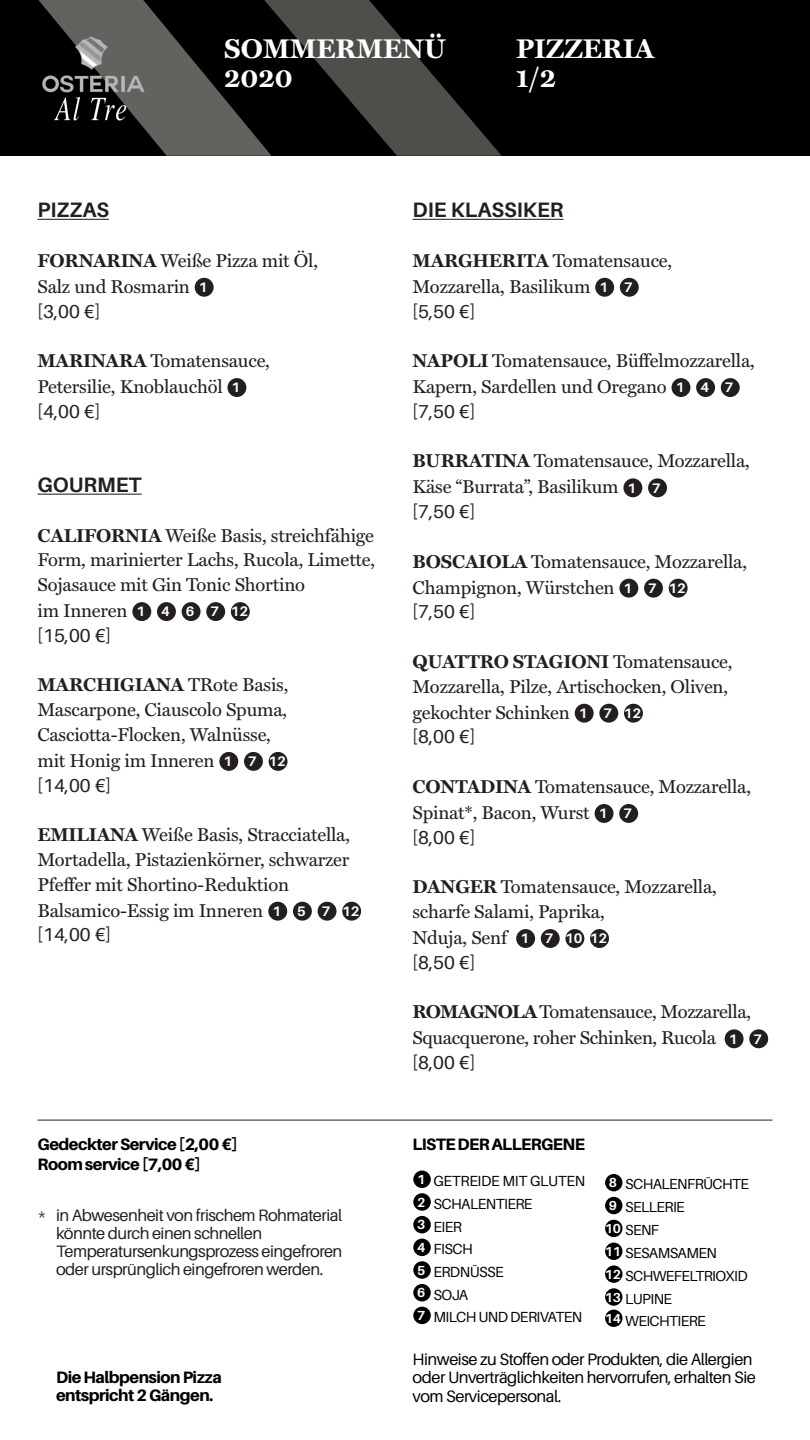
<style>
.page{position:relative;width:810px;height:1440px;background:#fff}
.page>*{position:absolute;margin:0;border:0;box-sizing:border-box;transform-origin:0 0}
.t1{font:700 27.22px/29.5px "Miller Text";color:#fff}
.t2{font:700 20.85px "Aileron";color:#231f20}
.t3{font:18.67px/25.2px "Miller Text";letter-spacing:-.01em;color:#231f20}
.t4{font:18.67px "Aileron";color:#231f20}
.t5{font:16.5px/18px "Aileron";letter-spacing:-.03em;color:#231f20}
.t6{font:16.5px/18.8px "Aileron";letter-spacing:-.03em;color:#000001}
.t7{font:800 16.5px/18px "Aileron";letter-spacing:-.03em;color:#000001}
.t8{font:16.12px "Aileron";color:#231f20}
.t9{font:14.62px/22.6px "Aileron";letter-spacing:-.04em;color:#000001}
.t10{font:14.55px/22.9px "Aileron";letter-spacing:-.04em;color:#000001}
.s1{font-weight:700}
.s2{font-family:"Aileron";font-weight:700;font-size:13.8px;color:#fff}
.s3{font-weight:700;font-size:13.12px;color:#fff}
</style>
<div class="page">
<div style="left:0;top:0;width:810px;height:156px;background:#000"></div>
<svg style="left:38px;top:0;width:464px;height:156px"></svg>
<img style="left:39px;top:35px;width:110px;height:90px">
<hr style="left:37px;top:1120px;width:736px;height:1px;background:#231f20">
<hr style="left:37px;top:219px;width:72px;height:1px;background:#231f20">
<hr style="left:37px;top:494px;width:105px;height:1px;background:#231f20">
<div style="left:195px;top:278px;width:19px;height:19px;background:#231f20;border-radius:50%"></div>
<div style="left:227px;top:378px;width:19px;height:19px;background:#231f20;border-radius:50%"></div>
<div style="left:132px;top:602px;width:19px;height:19px;background:#231f20;border-radius:50%"></div>
<div style="left:157px;top:602px;width:19px;height:19px;background:#231f20;border-radius:50%"></div>
<div style="left:182px;top:602px;width:19px;height:19px;background:#231f20;border-radius:50%"></div>
<div style="left:206px;top:602px;width:19px;height:19px;background:#231f20;border-radius:50%"></div>
<div style="left:231px;top:602px;width:19px;height:19px;background:#231f20;border-radius:50%"></div>
<div style="left:219px;top:752px;width:19px;height:19px;background:#231f20;border-radius:50%"></div>
<div style="left:244px;top:752px;width:19px;height:19px;background:#231f20;border-radius:50%"></div>
<div style="left:269px;top:752px;width:19px;height:19px;background:#231f20;border-radius:50%"></div>
<div style="left:268px;top:902px;width:19px;height:19px;background:#231f20;border-radius:50%"></div>
<div style="left:293px;top:902px;width:19px;height:19px;background:#231f20;border-radius:50%"></div>
<div style="left:318px;top:902px;width:18px;height:19px;background:#231f20;border-radius:50%"></div>
<div style="left:342px;top:902px;width:19px;height:19px;background:#231f20;border-radius:50%"></div>
<hr style="left:412px;top:219px;width:152px;height:1px;background:#231f20">
<div style="left:595px;top:278px;width:19px;height:19px;background:#231f20;border-radius:50%"></div>
<div style="left:620px;top:278px;width:19px;height:19px;background:#231f20;border-radius:50%"></div>
<div style="left:672px;top:378px;width:18px;height:19px;background:#231f20;border-radius:50%"></div>
<div style="left:696px;top:378px;width:19px;height:19px;background:#231f20;border-radius:50%"></div>
<div style="left:721px;top:378px;width:19px;height:19px;background:#231f20;border-radius:50%"></div>
<div style="left:623px;top:478px;width:19px;height:19px;background:#231f20;border-radius:50%"></div>
<div style="left:648px;top:478px;width:19px;height:19px;background:#231f20;border-radius:50%"></div>
<div style="left:619px;top:579px;width:19px;height:19px;background:#231f20;border-radius:50%"></div>
<div style="left:644px;top:579px;width:19px;height:19px;background:#231f20;border-radius:50%"></div>
<div style="left:669px;top:579px;width:19px;height:19px;background:#231f20;border-radius:50%"></div>
<div style="left:575px;top:704px;width:19px;height:19px;background:#231f20;border-radius:50%"></div>
<div style="left:599px;top:704px;width:19px;height:19px;background:#231f20;border-radius:50%"></div>
<div style="left:624px;top:704px;width:19px;height:19px;background:#231f20;border-radius:50%"></div>
<div style="left:595px;top:804px;width:19px;height:19px;background:#231f20;border-radius:50%"></div>
<div style="left:619px;top:804px;width:19px;height:19px;background:#231f20;border-radius:50%"></div>
<div style="left:516px;top:929px;width:19px;height:19px;background:#231f20;border-radius:50%"></div>
<div style="left:541px;top:929px;width:19px;height:19px;background:#231f20;border-radius:50%"></div>
<div style="left:565px;top:929px;width:19px;height:19px;background:#231f20;border-radius:50%"></div>
<div style="left:590px;top:929px;width:19px;height:19px;background:#231f20;border-radius:50%"></div>
<div style="left:725px;top:1029px;width:19px;height:19px;background:#231f20;border-radius:50%"></div>
<div style="left:749px;top:1029px;width:19px;height:19px;background:#231f20;border-radius:50%"></div>
<div style="left:413px;top:1171px;width:18px;height:17px;background:#000001;border-radius:50%"></div>
<div style="left:413px;top:1193px;width:18px;height:18px;background:#000001;border-radius:50%"></div>
<div style="left:413px;top:1216px;width:18px;height:17px;background:#000001;border-radius:50%"></div>
<div style="left:413px;top:1239px;width:18px;height:17px;background:#000001;border-radius:50%"></div>
<div style="left:413px;top:1261px;width:18px;height:18px;background:#000001;border-radius:50%"></div>
<div style="left:413px;top:1284px;width:18px;height:17px;background:#000001;border-radius:50%"></div>
<div style="left:413px;top:1307px;width:18px;height:17px;background:#000001;border-radius:50%"></div>
<div style="left:605px;top:1174px;width:17px;height:17px;background:#000001;border-radius:50%"></div>
<div style="left:605px;top:1197px;width:17px;height:17px;background:#000001;border-radius:50%"></div>
<div style="left:605px;top:1220px;width:17px;height:17px;background:#000001;border-radius:50%"></div>
<div style="left:605px;top:1243px;width:17px;height:17px;background:#000001;border-radius:50%"></div>
<div style="left:605px;top:1265px;width:17px;height:18px;background:#000001;border-radius:50%"></div>
<div style="left:605px;top:1288px;width:17px;height:18px;background:#000001;border-radius:50%"></div>
<div style="left:605px;top:1310px;width:17px;height:17px;background:#000001;border-radius:50%"></div>
<h1 class="t1" style="left:224px;top:33px;width:224px">SOMMERMENÜ<br>2020</h1>
<h1 class="t1" style="left:516px;top:33px;width:140px">PIZZERIA<br>1/2</h1>
<p class="t2" style="left:37px;top:198px;width:73px">PIZZAS</p>
<p class="t3" style="left:37px;top:247px;width:282px;line-height:26px"><span class="s1">FORNARINA</span> Weiße Pizza mit Öl,<br>Salz und Rosmarin <span class="s2">1</span></p>
<p class="t4" style="left:37px;top:301px;width:64px">[3,00 €]</p>
<p class="t3" style="left:37px;top:347px;width:234px;line-height:26px"><span class="s1">MARINARA</span> Tomatensauce,<br>Petersilie, Knoblauchöl <span class="s2">1</span></p>
<p class="t4" style="left:37px;top:401px;width:64px">[4,00 €]</p>
<p class="t2" style="left:37px;top:473px;width:106px">GOURMET</p>
<p class="t3" style="left:37px;top:522px;width:339px"><span class="s1">CALIFORNIA</span> Weiße Basis, streichfähige Form, marinierter Lachs, Rucola, Limette, Sojasauce mit Gin Tonic Shortino<br>im Inneren <span class="s2">1 4 6 7 12</span></p>
<p class="t4" style="left:37px;top:625px;width:75px">[15,00 €]</p>
<p class="t3" style="left:37px;top:672px;width:253px"><span class="s1">MARCHIGIANA</span> TRote Basis,<br>Mascarpone, Ciauscolo Spuma,<br>Casciotta-Flocken, Walnüsse, mit Honig im Inneren <span class="s2">1 7 12</span></p>
<p class="t4" style="left:37px;top:775px;width:75px">[14,00 €]</p>
<p class="t3" style="left:37px;top:822px;width:323px"><span class="s1">EMILIANA</span> Weiße Basis, Stracciatella, Mortadella, Pistazienkörner, schwarzer Pfeffer mit Shortino-Reduktion Balsamico-Essig im Inneren <span class="s2">1 5 7 12</span></p>
<p class="t4" style="left:37px;top:925px;width:75px">[14,00 €]</p>
<p class="t7" style="left:38px;top:1134px;width:202px;line-height:20.2px">Gedeckter Service [2,00 €]<br>Room service [7,00 €]</p>
<p class="t8" style="left:38px;top:1205px;width:11px">*</p>
<p class="t5" style="left:56px;top:1207px;width:288px">in Abwesenheit von frischem Rohmaterial könnte durch einen schnellen Temperatursenkungsprozess eingefroren oder ursprünglich eingefroren werden.</p>
<p class="t7" style="left:56px;top:1368px;width:168px">Die Halbpension Pizza entspricht 2 Gängen.</p>
<p class="t2" style="left:412px;top:198px;width:153px">DIE KLASSIKER</p>
<p class="t3" style="left:412px;top:247px;width:261px;line-height:26px"><span class="s1">MARGHERITA</span> Tomatensauce,<br>Mozzarella, Basilikum <span class="s2">1 7</span></p>
<p class="t4" style="left:412px;top:301px;width:64px">[5,50 €]</p>
<p class="t3" style="left:412px;top:347px;width:344px;line-height:26px"><span class="s1">NAPOLI</span> Tomatensauce, Büffelmozzarella,<br>Kapern, Sardellen und Oregano <span class="s2">1 4 7</span></p>
<p class="t4" style="left:412px;top:401px;width:64px">[7,50 €]</p>
<p class="t3" style="left:412px;top:448px;width:339px;line-height:26px"><span class="s1">BURRATINA</span> Tomatensauce, Mozzarella,<br>Käse “Burrata”, Basilikum <span class="s2">1 7</span></p>
<p class="t4" style="left:412px;top:501px;width:64px">[7,50 €]</p>
<p class="t3" style="left:412px;top:548px;width:336px;line-height:26px"><span class="s1">BOSCAIOLA</span> Tomatensauce, Mozzarella,<br>Champignon, Würstchen <span class="s2">1 7 12</span></p>
<p class="t4" style="left:412px;top:602px;width:64px">[7,50 €]</p>
<p class="t3" style="left:412px;top:649px;width:322px;line-height:25.4px"><span class="s1">QUATTRO STAGIONI</span> Tomatensauce,<br>Mozzarella, Pilze, Artischocken, Oliven, gekochter Schinken <span class="s2">1 7 12</span></p>
<p class="t4" style="left:412px;top:727px;width:64px">[8,00 €]</p>
<p class="t3" style="left:412px;top:773px;width:340px;line-height:26px"><span class="s1">CONTADINA</span> Tomatensauce, Mozzarella,<br>Spinat*, Bacon, Wurst <span class="s2">1 7</span></p>
<p class="t4" style="left:412px;top:827px;width:64px">[8,00 €]</p>
<p class="t3" style="left:412px;top:874px;width:306px;line-height:25.4px"><span class="s1">DANGER</span> Tomatensauce, Mozzarella, scharfe Salami, Paprika,<br>Nduja, Senf <span class="s2">1 7 10 12</span></p>
<p class="t4" style="left:412px;top:952px;width:64px">[8,50 €]</p>
<p class="t3" style="left:412px;top:999px;width:351px;line-height:26px"><span class="s1">ROMAGNOLA</span> Tomatensauce, Mozzarella,<br>Squacquerone, roher Schinken, Rucola <span class="s2">1 7</span></p>
<p class="t4" style="left:412px;top:1052px;width:64px">[8,00 €]</p>
<p class="t7" style="left:412px;top:1135px;width:174px">LISTE DER ALLERGENE</p>
<p class="t9" style="left:417px;top:1170px;width:170px"><sup>1</sup> GETREIDE MIT GLUTEN<br><sup>2</sup> SCHALENTIERE<br><sup>3</sup> EIER<br><sup>4</sup> FISCH<br><sup>5</sup> ERDNÜSSE<br><sup>6</sup> SOJA<br><sup>7</sup> MILCH UND DERIVATEN</p>
<p class="t10" style="left:605px;top:1173px;width:146px"><span class="s3">8</span> SCHALENFRÜCHTE<br><span class="s3">9</span> SELLERIE<br><span class="s3">10</span> SENF<br><span class="s3">11</span> SESAMSAMEN<br><span class="s3">12</span> SCHWEFELTRIOXID<br><span class="s3">13</span> LUPINE<br><sup>14</sup> WEICHTIERE</p>
<p class="t6" style="left:413px;top:1350px;width:345px">Hinweise zu Stoffen oder Produkten, die Allergien oder Unverträglichkeiten hervorrufen, erhalten Sie vom Servicepersonal.</p>
</div>
